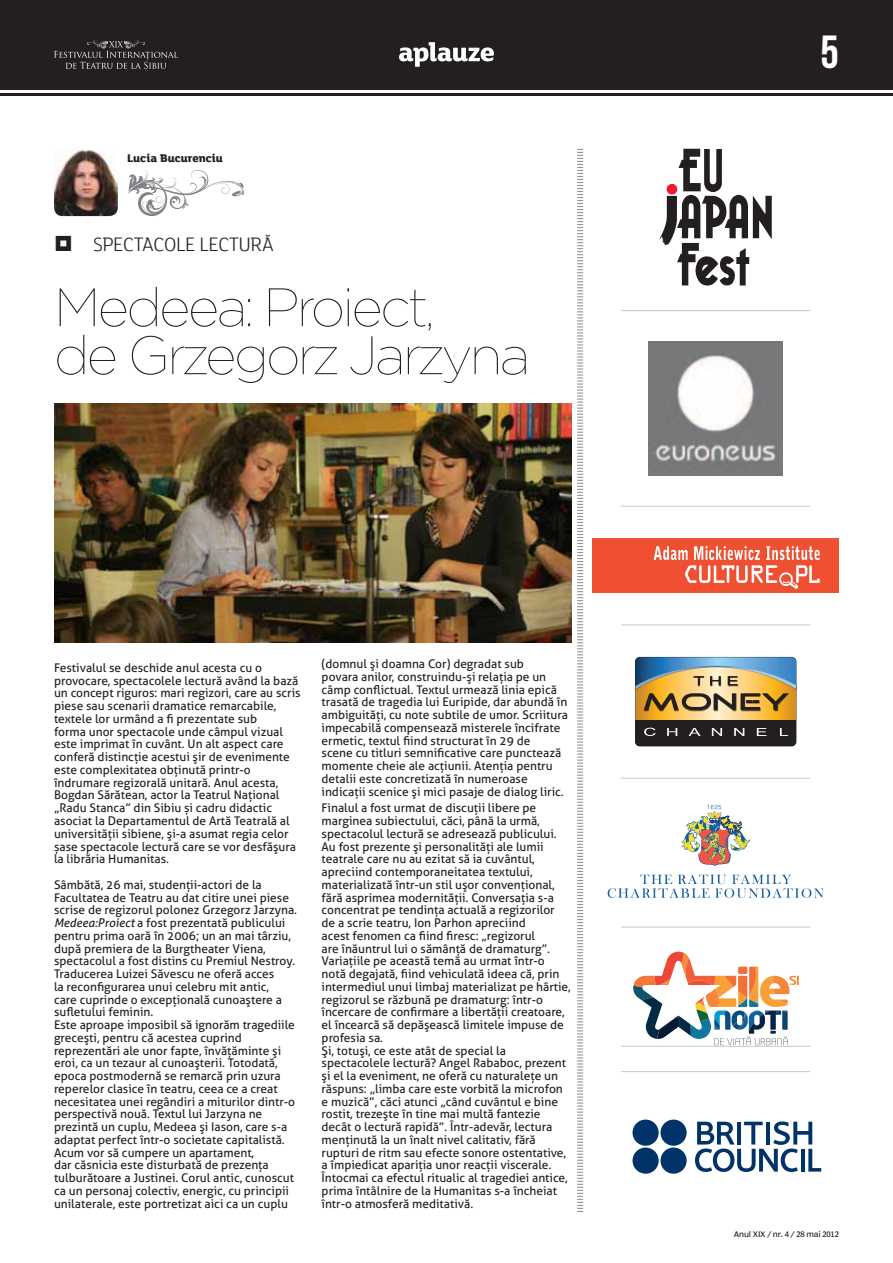
<style>
.page{position:relative;width:893px;height:1263px;background:#fff}
.page>*{position:absolute;margin:0;border:0;box-sizing:border-box;transform-origin:0 0}
.t1{font:100 54px/48px "Gotham";letter-spacing:-.05em;color:#231f20}
.t2{font:46.5px "Bebas Neue";color:#fff}
.t3{font:300 21px "Lola FS";letter-spacing:-.025em;color:#231f20}
.t4{font:12px/12.8px "Aller";color:#231f20}
.t5{font:800 12px "Lola FS";color:#231f20}
.t6{font:7.5px "Poynter Agate Regular One";letter-spacing:-.025em;color:#231f20}
.s1{font-style:italic}
</style>
<div class="page">
<div style="left:0;top:0;width:893px;height:89px;background:#231f20"></div>
<hr style="left:0;top:94px;width:893px;height:2px;background:#231f20">
<svg style="left:54px;top:40px;width:124px;height:29px"></svg>
<svg style="left:399px;top:42px;width:95px;height:25px"></svg>
<img style="left:54px;top:149px;width:64px;height:67px">
<svg style="left:128px;top:170px;width:116px;height:46px"></svg>
<img style="left:54px;top:404px;width:517px;height:238px">
<img style="left:649px;top:341px;width:134px;height:134px">
<svg style="left:695px;top:1121px;width:126px;height:51px"></svg>
<div style="left:632px;top:1119px;width:27px;height:27px;background:#013368;border-radius:50%"></div>
<div style="left:660px;top:1119px;width:27px;height:27px;background:#013368;border-radius:50%"></div>
<div style="left:632px;top:1147px;width:27px;height:27px;background:#013368;border-radius:50%"></div>
<div style="left:660px;top:1147px;width:27px;height:27px;background:#013368;border-radius:50%"></div>
<svg style="left:632px;top:952px;width:167px;height:94px"></svg>
<svg style="left:608px;top:875px;width:216px;height:23px"></svg>
<img style="left:681px;top:805px;width:69px;height:61px">
<svg style="left:635px;top:657px;width:161px;height:89px;background:#897e5f"></svg>
<svg style="left:660px;top:149px;width:112px;height:137px"></svg>
<div style="left:592px;top:538px;width:247px;height:55px;background:#ef5032"></div>
<svg style="left:654px;top:546px;width:166px;height:43px"></svg>
<hr style="left:621px;top:310px;width:189px;height:1px;background:#c7c8ca">
<hr style="left:621px;top:506px;width:189px;height:1px;background:#c7c8ca">
<hr style="left:621px;top:625px;width:189px;height:1px;background:#c7c8ca">
<hr style="left:621px;top:927px;width:189px;height:1px;background:#c7c8ca">
<hr style="left:621px;top:778px;width:189px;height:1px;background:#c7c8ca">
<hr style="left:621px;top:1071px;width:189px;height:1px;background:#c7c8ca">
<hr style="left:621px;top:1046px;width:189px;height:1px;background:#c7c8ca">
<svg style="left:577px;top:148px;width:7px;height:1064px"></svg>
<p class="t5" style="left:127px;top:151px;width:98px">Lucia Bucurenciu</p>
<h3 class="t3" style="left:93px;top:233px;width:183px">SPECTACOLE LECTURĂ</h3>
<h1 class="t1" style="left:54px;top:281px;width:478px">Medeea: Proiect,<br>de Grzegorz Jarzyna</h1>
<p class="t4" style="left:54px;top:661px;width:248px">Festivalul se deschide anul acesta cu o provocare, spectacolele lectură având la bază un concept riguros: mari regizori, care au scris piese sau scenarii dramatice remarcabile, textele lor urmând a fi prezentate sub<br>forma unor spectacole unde câmpul vizual este imprimat în cuvânt. Un alt aspect care conferă distincţie acestui şir de evenimente este complexitatea obţinută printr-o îndrumare regizorală unitară. Anul acesta, Bogdan Sărătean, actor la Teatrul Naţional „Radu Stanca” din Sibiu și cadru didactic asociat la Departamentul de Artă Teatrală al universității sibiene, şi-a asumat regia celor șase spectacole lectură care se vor desfăşura la librăria Humanitas.</p>
<p class="t4" style="left:54px;top:878px;width:245px">Sâmbătă, 26 mai, studenţii-actori de la Facultatea de Teatru au dat citire unei piese scrise de regizorul polonez Grzegorz Jarzyna.<br><span class="s1">Medeea:Proiect</span> a fost prezentată publicului pentru prima oară în 2006; un an mai târziu, după premiera de la Burgtheater Viena, spectacolul a fost distins cu Premiul Nestroy.<br>Traducerea Luizei Săvescu ne oferă acces<br>la reconfigurarea unui celebru mit antic,<br>care cuprinde o excepţională cunoaştere a sufletului feminin.<br>Este aproape imposibil să ignorăm tragediile greceşti, pentru că acestea cuprind reprezentări ale unor fapte, învăţăminte şi eroi, ca un tezaur al cunoaşterii. Totodată, epoca postmodernă se remarcă prin uzura reperelor clasice în teatru, ceea ce a creat necesitatea unei regândiri a miturilor dintr-o perspectivă nouă. Textul lui Jarzyna ne prezintă un cuplu, Medeea şi Iason, care s-a adaptat perfect într-o societate capitalistă.<br>Acum vor să cumpere un apartament,<br>dar căsnicia este disturbată de prezenţa tulburătoare a Justinei. Corul antic, cunoscut ca un personaj colectiv, energic, cu principii unilaterale, este portretizat aici ca un cuplu</p>
<p class="t4" style="left:322px;top:657px;width:248px">(domnul şi doamna Cor) degradat sub<br>povara anilor, construindu-şi relaţia pe un câmp conflictual. Textul urmează linia epică trasată de tragedia lui Euripide, dar abundă în ambiguităţi, cu note subtile de umor. Scriitura impecabilă compensează misterele încifrate ermetic, textul fiind structurat în 29 de<br>scene cu titluri semnificative care punctează momente cheie ale acţiunii. Atenţia pentru detalii este concretizată în numeroase indicaţii scenice şi mici pasaje de dialog liric.</p>
<p class="t4" style="left:322px;top:801px;width:251px">Finalul a fost urmat de discuţii libere pe marginea subiectului, căci, până la urmă, spectacolul lectură se adresează publicului.<br>Au fost prezente şi personalităţi ale lumii teatrale care nu au ezitat să ia cuvântul, apreciind contemporaneitatea textului, materializată într-un stil uşor convenţional, fără asprimea modernităţii. Conversaţia s-a concentrat pe tendinţa actuală a regizorilor de a scrie teatru, Ion Parhon apreciind<br>acest fenomen ca fiind firesc: „regizorul<br>are înăuntrul lui o sămânţă de dramaturg”.<br>Variaţiile pe această temă au urmat într-o notă degajată, fiind vehiculată ideea că, prin intermediul unui limbaj materializat pe hârtie, regizorul se răzbună pe dramaturg: într-o încercare de confirmare a libertăţii creatoare, el încearcă să depăşească limitele impuse de profesia sa.<br>Şi, totuşi, ce este atât de special la spectacolele lectură? Angel Rababoc, prezent şi el la eveniment, ne oferă cu naturaleţe un răspuns: „limba care este vorbită la microfon e muzică”, căci atunci „când cuvântul e bine rostit, trezeşte în tine mai multă fantezie decât o lectură rapidă”. Într-adevăr, lectura menţinută la un înalt nivel calitativ, fără rupturi de ritm sau efecte sonore ostentative, a împiedicat apariţia unor reacţii viscerale.<br>Întocmai ca efectul ritualic al tragediei antice, prima întâlnire de la Humanitas s-a încheiat într-o atmosferă meditativă.</p>
<h2 class="t2" style="left:821px;top:27px;width:20px">5</h2>
<p class="t6" style="left:734px;top:1230px;width:107px">Anul XIX / nr. 4 / 28 mai 2012</p>
</div>
